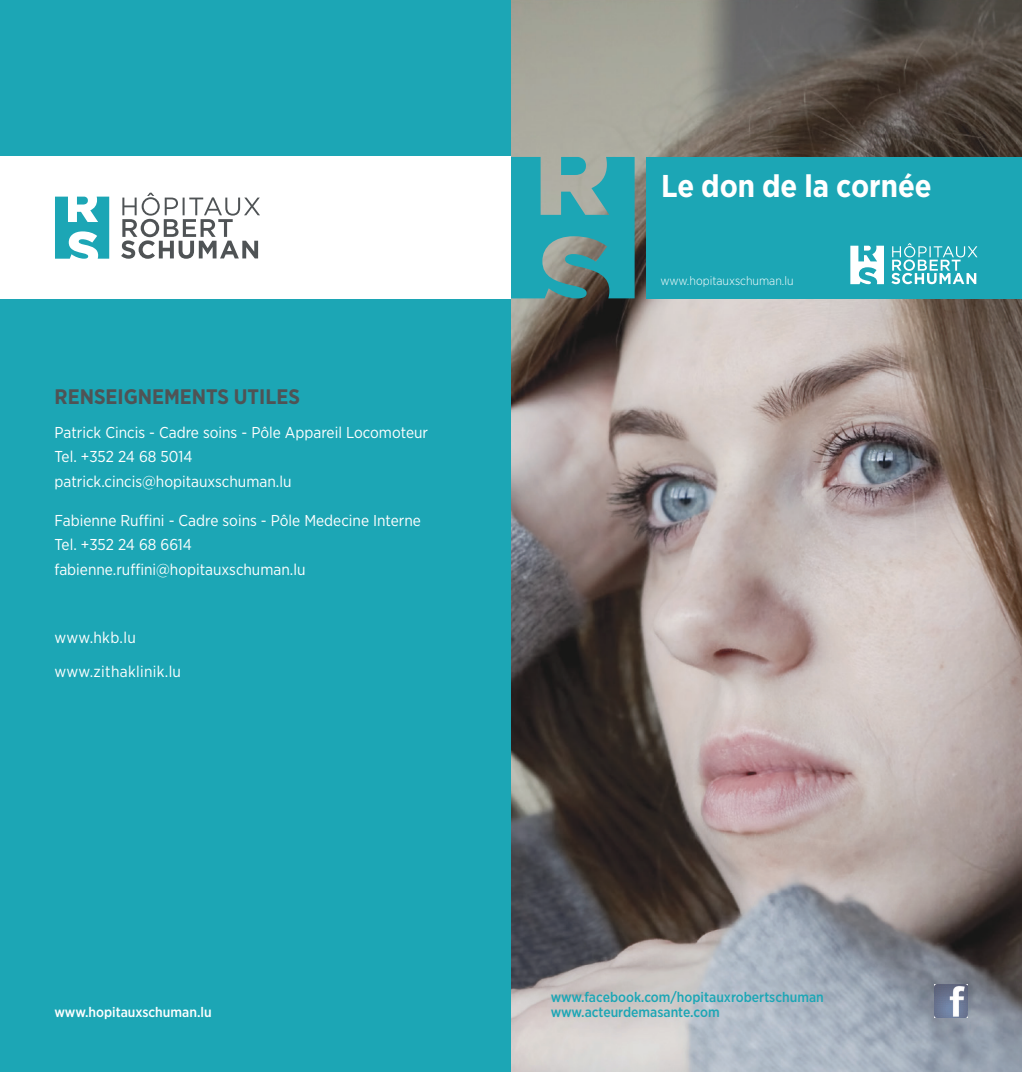
<style>
.page{position:relative;width:1022px;height:1072px;background:#fff}
.page>*{position:absolute;margin:0;border:0;box-sizing:border-box;transform-origin:0 0}
.t1{font:700 31.5px "Gotham Narrow";color:#fff}
.t2{font:700 21px "Gotham Narrow";color:#4f5355}
.t3{font:15.75px/24.2px "Gotham Narrow";color:#fff}
.t4{font:15.75px/34.1px "Gotham Narrow";letter-spacing:.02em;color:#fff}
.t5{font:500 14px/15.4px "Gotham Narrow";color:#1ca6b5}
.t6{font:500 14px "Gotham Narrow";color:#fff}
.t7{font:300 12.25px "Gotham Narrow";color:#fff}
</style>
<div class="page">
<img style="left:511px;top:0;width:511px;height:1071px">
<div style="left:0;top:0;width:511px;height:1071px;background:#1ca6b5"></div>
<div style="left:0;top:157px;width:511px;height:142px;background:#fff"></div>
<svg style="left:55px;top:197px;width:54px;height:62px"></svg>
<svg style="left:121px;top:193px;width:139px;height:66px"></svg>
<img style="left:934px;top:984px;width:33px;height:33px">
<svg style="left:511px;top:157px;width:124px;height:141px;background:#42a1a8"></svg>
<div style="left:646px;top:157px;width:376px;height:142px;background:#1ca6b5"></div>
<svg style="left:850px;top:246px;width:34px;height:38px"></svg>
<svg style="left:891px;top:243px;width:86px;height:41px"></svg>
<h2 class="t2" style="left:55px;top:383px;width:247px">RENSEIGNEMENTS UTILES</h2>
<p class="t3" style="left:55px;top:420px;width:375px">Patrick Cincis - Cadre soins - Pôle Appareil Locomoteur<br>Tel. +352 24 68 5014 patrick.cincis@hopitauxschuman.lu</p>
<p class="t3" style="left:55px;top:508px;width:368px">Fabienne Ruffini - Cadre soins - Pôle Medecine Interne<br>Tel. +352 24 68 6614 fabienne.ruffini@hopitauxschuman.lu</p>
<p class="t4" style="left:55px;top:620px;width:128px">www.hkb.lu www.zithaklinik.lu</p>
<h1 class="t1" style="left:661px;top:166px;width:272px">Le don de la cornée</h1>
<p class="t7" style="left:660px;top:273px;width:135px">www.hopitauxschuman.lu</p>
<p class="t6" style="left:55px;top:1003px;width:159px">www.hopitauxschuman.lu</p>
<p class="t5" style="left:551px;top:989px;width:275px">www.facebook.com/hopitauxrobertschuman www.acteurdemasante.com</p>
</div>
